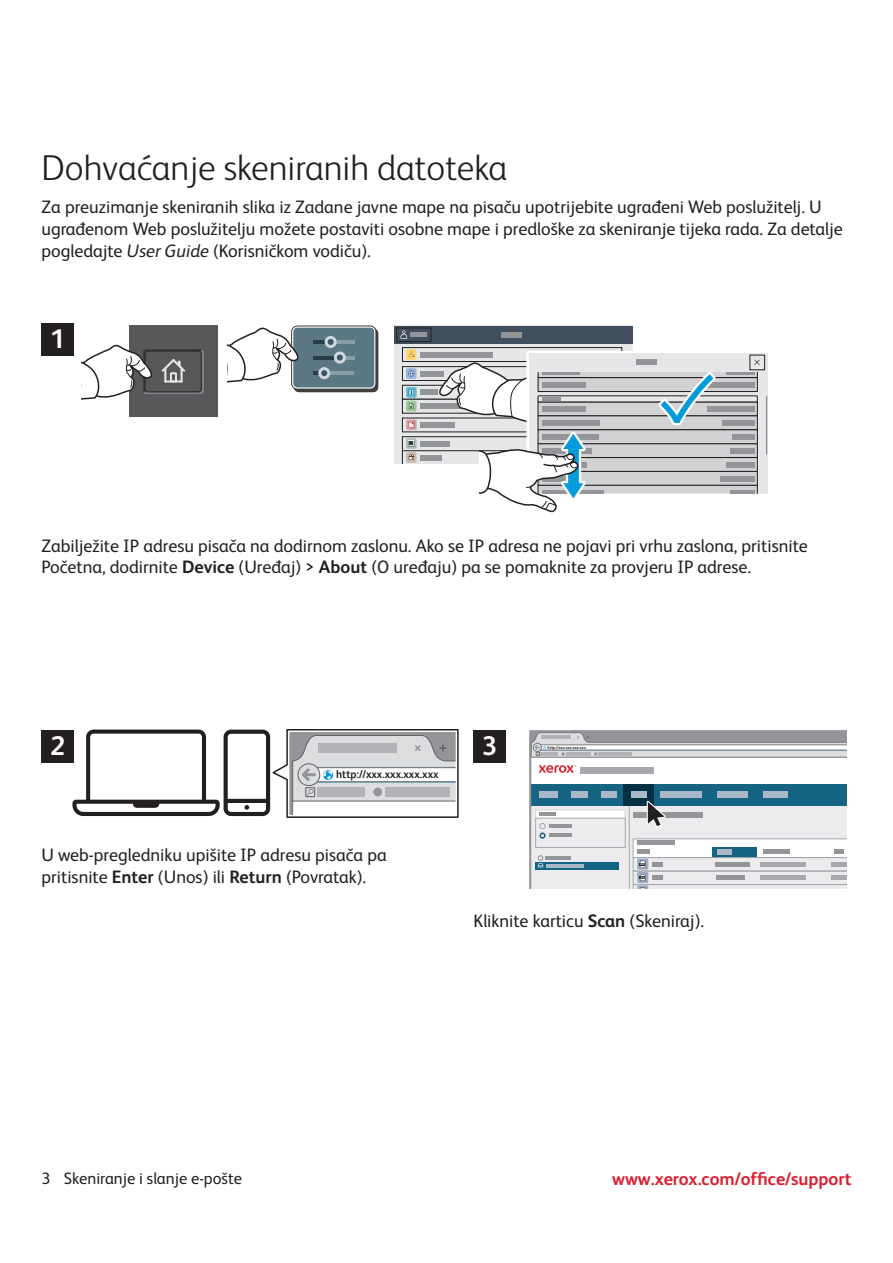
<style>
.page{position:relative;width:893px;height:1263px;background:#fff}
.page>*{position:absolute;margin:0;border:0;box-sizing:border-box;transform-origin:0 0}
.t1{font:300 36px "Xerox Sans";color:#231f20}
.t2{font:700 27px "Xerox Sans";color:#fff}
.t3{font:18px/21.6px "Xerox Sans";color:#231f20}
.t4{font:700 18px "Xerox Sans";color:#db1e30}
.t5{font:16.5px "Xerox Sans";color:#231f20}
.t6{font:700 11.25px "Xerox Sans";color:#231f20;scale:.96 1}
.t7{font:700 4.2px "Xerox Sans";color:#231f20;scale:.96 1}
.s1{font-style:italic}
.s2{font-weight:700}
</style>
<div class="page">
<div style="left:293px;top:328px;width:85px;height:64px;background:#3e3e3f;border-radius:6px"></div>
<div style="left:291px;top:326px;width:85px;height:63px;border:1px solid #3e3e3f;border-radius:6px"></div>
<div style="left:293px;top:328px;width:81px;height:59px;background:#5c7784;border-radius:4px"></div>
<hr style="left:313px;top:340px;width:18px;height:3px;background:#273d49">
<hr style="left:331px;top:340px;width:23px;height:3px;background:#879ea8">
<div style="left:325px;top:336px;width:12px;height:12px;background:#ced9de;border-radius:50%"></div>
<svg style="left:328px;top:339px;width:6px;height:6px"></svg>
<hr style="left:313px;top:356px;width:27px;height:3px;background:#273d49">
<hr style="left:340px;top:356px;width:14px;height:3px;background:#879ea8">
<svg style="left:334px;top:351px;width:12px;height:13px"></svg>
<div style="left:337px;top:354px;width:6px;height:7px;background:#3b5664;border-radius:50%"></div>
<hr style="left:325px;top:372px;width:29px;height:3px;background:#879ea8">
<svg style="left:318px;top:367px;width:12px;height:12px"></svg>
<svg style="left:313px;top:370px;width:14px;height:6px"></svg>
<div style="left:129px;top:326px;width:88px;height:91px;background:#57585a"></div>
<svg style="left:81px;top:344px;width:122px;height:56px"></svg>
<svg style="left:228px;top:327px;width:72px;height:62px"></svg>
<svg style="left:394px;top:343px;width:239px;height:121px;background:#d0d2d6"></svg>
<div style="left:402px;top:367px;width:220px;height:13px;background:#e6e7e9"></div>
<div style="left:402px;top:366px;width:220px;height:15px;border:1px solid #231f20"></div>
<div style="left:406px;top:368px;width:11px;height:11px;background:#95b5de;border-radius:2px"></div>
<svg style="left:408px;top:370px;width:6px;height:7px"></svg>
<div style="left:420px;top:371px;width:24px;height:5px;background:#939598"></div>
<div style="left:402px;top:385px;width:220px;height:14px;background:#e6e7e9"></div>
<div style="left:402px;top:385px;width:220px;height:14px;border:1px solid #231f20"></div>
<div style="left:402px;top:348px;width:220px;height:13px;background:#e6e7e9"></div>
<div style="left:402px;top:347px;width:220px;height:15px;border:1px solid #231f20"></div>
<div style="left:406px;top:349px;width:10px;height:11px;background:#fed76c;border-radius:2px"></div>
<svg style="left:409px;top:351px;width:6px;height:6px"></svg>
<div style="left:420px;top:352px;width:73px;height:5px;background:#939598"></div>
<svg style="left:406px;top:387px;width:11px;height:11px"></svg>
<svg style="left:409px;top:390px;width:5px;height:5px"></svg>
<div style="left:420px;top:390px;width:18px;height:5px;background:#939598"></div>
<svg style="left:404px;top:401px;width:33px;height:10px"></svg>
<div style="left:402px;top:399px;width:220px;height:14px;border:1px solid #231f20"></div>
<div style="left:406px;top:401px;width:11px;height:10px;background:#9ec697;border-radius:2px"></div>
<svg style="left:409px;top:403px;width:5px;height:6px"></svg>
<div style="left:420px;top:404px;width:49px;height:5px;background:#939598"></div>
<div style="left:402px;top:437px;width:220px;height:14px;background:#e6e7e9"></div>
<div style="left:402px;top:436px;width:220px;height:15px;border:1px solid #231f20"></div>
<svg style="left:406px;top:438px;width:11px;height:11px"></svg>
<svg style="left:408px;top:441px;width:6px;height:5px"></svg>
<div style="left:420px;top:441px;width:30px;height:6px;background:#939598"></div>
<div style="left:402px;top:451px;width:220px;height:13px;background:#e6e7e9"></div>
<div style="left:402px;top:450px;width:220px;height:14px;border:1px solid #231f20"></div>
<div style="left:406px;top:452px;width:11px;height:11px;background:#cdb9ab;border-radius:2px"></div>
<svg style="left:409px;top:454px;width:5px;height:6px"></svg>
<div style="left:420px;top:455px;width:22px;height:6px;background:#939598"></div>
<div style="left:402px;top:418px;width:220px;height:14px;background:#e6e7e9"></div>
<div style="left:406px;top:419px;width:11px;height:11px;background:#de9fa2;border-radius:2px"></div>
<svg style="left:408px;top:421px;width:7px;height:7px"></svg>
<div style="left:420px;top:422px;width:34px;height:6px;background:#939598"></div>
<div style="left:394px;top:326px;width:239px;height:17px;background:#424f5e"></div>
<div style="left:397px;top:328px;width:34px;height:14px;border:1px solid #231f20"></div>
<svg style="left:400px;top:330px;width:7px;height:9px"></svg>
<div style="left:410px;top:332px;width:16px;height:5px;background:#939598"></div>
<div style="left:501px;top:332px;width:21px;height:6px;background:#939598"></div>
<div style="left:526px;top:351px;width:244px;height:144px;border:4px solid #fff"></div>
<svg style="left:437px;top:353px;width:330px;height:160px"></svg>
<svg style="left:72px;top:729px;width:387px;height:89px"></svg>
<svg style="left:531px;top:732px;width:316px;height:157px"></svg>
<div style="left:41px;top:730px;width:33px;height:33px;background:#231f20"></div>
<div style="left:473px;top:730px;width:33px;height:33px;background:#231f20"></div>
<div style="left:41px;top:323px;width:33px;height:33px;background:#231f20"></div>
<h1 class="t1" style="left:41px;top:155px;width:467px">Dohvaćanje skeniranih datoteka</h1>
<p class="t3" style="left:41px;top:198px;width:803px">Za preuzimanje skeniranih slika iz Zadane javne mape na pisaču upotrijebite ugrađeni Web poslužitelj. U ugrađenom Web poslužitelju možete postaviti osobne mape i predloške za skeniranje tijeka rada. Za detalje pogledajte <span class="s1">User Guide</span> (Korisničkom vodiču).</p>
<h2 class="t2" style="left:50px;top:326px;width:17px">1</h2>
<p class="t3" style="left:41px;top:537px;width:768px">Zabilježite IP adresu pisača na dodirnom zaslonu. Ako se IP adresa ne pojavi pri vrhu zaslona, pritisnite<br>Početna, dodirnite <span class="s2">Device</span> (Uređaj) &gt; <span class="s2">About</span> (O uređaju) pa se pomaknite za provjeru IP adrese.</p>
<h2 class="t2" style="left:50px;top:733px;width:17px">2</h2>
<h2 class="t2" style="left:482px;top:733px;width:17px">3</h2>
<p class="t7" style="left:548px;top:745px;width:42px">http://xxx.xxx.xxx.xxx</p>
<p class="t6" style="left:336px;top:769px;width:108px">http://xxx.xxx.xxx.xxx</p>
<p class="t3" style="left:41px;top:846px;width:347px">U web-pregledniku upišite IP adresu pisača pa pritisnite <span class="s2">Enter</span> (Unos) ili <span class="s2">Return</span> (Povratak).</p>
<p class="t3" style="left:473px;top:912px;width:232px">Kliknite karticu <span class="s2">Scan</span> (Skeniraj).</p>
<p class="t5" style="left:41px;top:1172px;width:11px">3</p>
<p class="t4" style="left:612px;top:1171px;width:241px">www.xerox.com/office/support</p>
<p class="t5" style="left:64px;top:1172px;width:180px">Skeniranje i slanje e-pošte</p>
</div>
